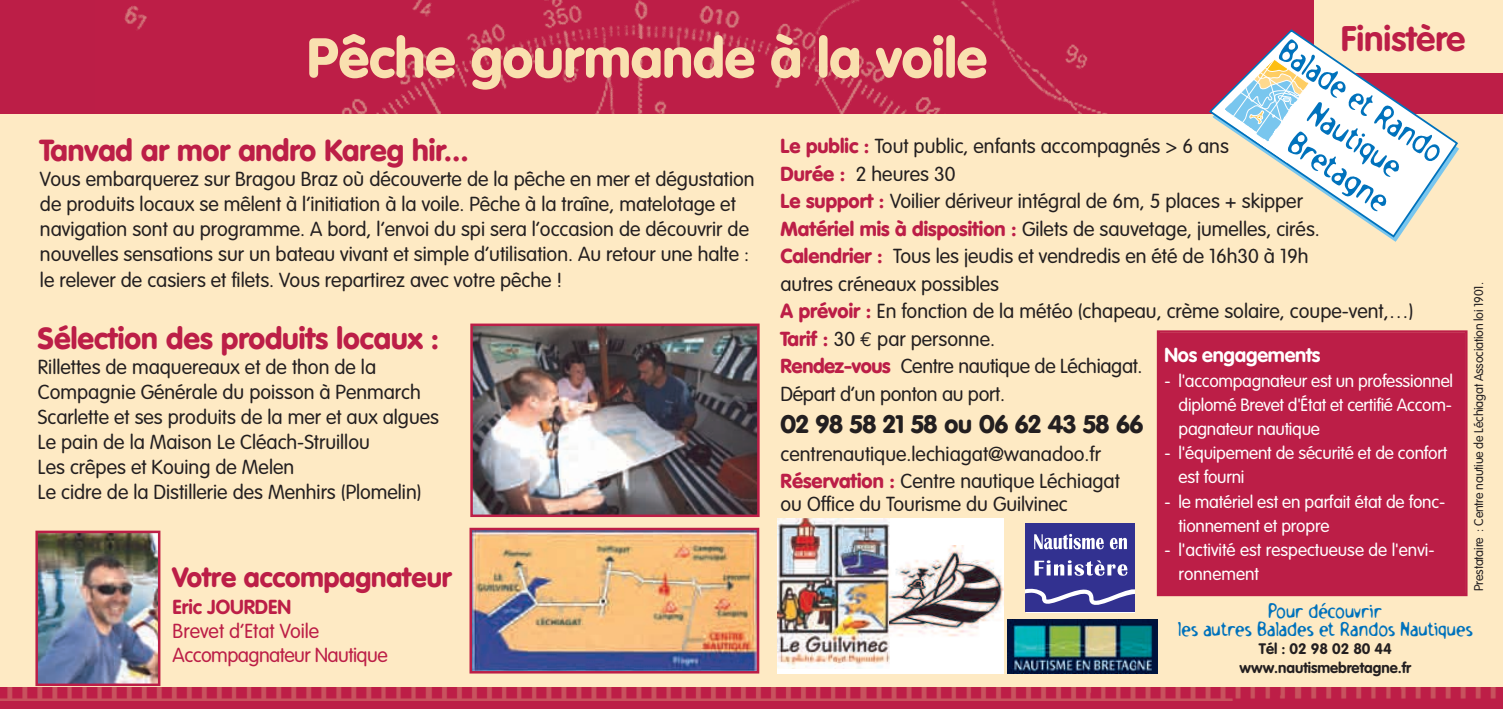
<style>
.page{position:relative;width:1503px;height:709px;background:#fff}
.page>*{position:absolute;margin:0;border:0;box-sizing:border-box;transform-origin:0 0}
.t1{font:900 55px "VAG Rounded";color:#f9e0af}
.t2{font:700 35px "VAG Rounded";color:#bc1e47}
.t3{font:900 30px "VAG Rounded";color:#bc1e47}
.t4{font:900 27.5px "VAG Rounded";color:#bc1e47}
.t5{font:900 25px "VAG Rounded";color:#231f20}
.t6{font:300 20px/27.5px "VAG Rounded";color:#231f20}
.t7{font:20px/18.2px "Holstein";color:#0072bc;text-align:center}
.t8{font:300 20px/24px "VAG Rounded";letter-spacing:-.03em;color:#bc1e47}
.t9{font:700 20px "VAG Rounded";letter-spacing:-.01em;color:#fff}
.t10{font:700 20px "VAG Rounded";color:#bc1e47}
.t11{font:300 17.5px/24.2px "VAG Rounded";letter-spacing:-.01em;color:#fff}
.t12{font:700 15px/18.2px "VAG Rounded";color:#231f20;text-align:center}
.t13{font:300 12.5px "VAG Rounded";letter-spacing:-.015em;color:#231f20}
.s1{font-weight:900;color:#bc1e47}
.s2{font-family:"Euro Mono";font-weight:400}
</style>
<div class="page">
<div style="left:0;top:107px;width:1502px;height:602px;background:#feeac4"></div>
<div style="left:0;top:0;width:1502px;height:113px;background:#bc1e47"></div>
<img style="left:124px;top:0;width:981px;height:113px">
<div style="left:1314px;top:0;width:188px;height:73px;background:#feeac4"></div>
<svg style="left:1207px;top:29px;width:252px;height:210px"></svg>
<svg style="left:1214px;top:39px;width:226px;height:172px"></svg>
<div style="left:0;top:687px;width:1502px;height:22px;background:#bc1e47"></div>
<img style="left:0;top:687px;width:1496px;height:13px">
<div style="left:1159px;top:333px;width:305px;height:260px;background:#bc1e47"></div>
<div style="left:1156px;top:330px;width:311px;height:266px;border:2px solid #bc1e47"></div>
<img style="left:1007px;top:619px;width:150px;height:54px">
<div style="left:1025px;top:523px;width:109px;height:88px;background:#323190"></div>
<svg style="left:1034px;top:534px;width:69px;height:15px"></svg>
<svg style="left:1109px;top:538px;width:17px;height:11px"></svg>
<svg style="left:1034px;top:560px;width:93px;height:16px"></svg>
<svg style="left:1025px;top:588px;width:109px;height:17px"></svg>
<div style="left:777px;top:518px;width:114px;height:155px;background:#fff"></div>
<img style="left:777px;top:518px;width:113px;height:150px">
<div style="left:890px;top:518px;width:113px;height:155px;background:#fff"></div>
<img style="left:890px;top:545px;width:113px;height:92px">
<img style="left:472px;top:531px;width:284px;height:139px">
<div style="left:469px;top:528px;width:290px;height:145px;border:2px solid #bc1e47"></div>
<img style="left:38px;top:533px;width:119px;height:150px">
<div style="left:35px;top:530px;width:125px;height:156px;border:2px solid #bc1e47"></div>
<img style="left:473px;top:326px;width:283px;height:188px">
<div style="left:470px;top:323px;width:289px;height:194px;border:2px solid #bc1e47"></div>
<h1 class="t1" style="left:307px;top:35px;width:681px">Pêche gourmande à la voile</h1>
<h2 class="t2" style="left:1340px;top:24px;width:126px">Finistère</h2>
<p class="t6" style="left:780px;top:134px;width:634px"><span class="s1">Le public :</span> Tout public, enfants accompagnés &gt; 6 ans<br><span class="s1">Durée :</span> 2 heures 30<br><span class="s1">Le support :</span> Voilier dériveur intégral de 6m, 5 places + skipper<br><span class="s1">Matériel mis à disposition :</span> Gilets de sauvetage, jumelles, cirés.<br><span class="s1">Calendrier :</span> Tous les jeudis et vendredis en été de 16h30 à 19h<br>autres créneaux possibles<br><span class="s1">A prévoir :</span> En fonction de la météo (chapeau, crème solaire, coupe-vent,…)<br><span class="s1">Tarif :</span> 30 <span class="s2">€</span> par personne.<br><span class="s1">Rendez-vous</span> Centre nautique de Léchiagat.<br>Départ d’un ponton au port.</p>
<p class="t5" style="left:780px;top:414px;width:364px">02 98 58 21 58 ou 06 62 43 58 66</p>
<p class="t6" style="left:780px;top:441px;width:341px">centrenautique.lechiagat@wanadoo.fr<br><span class="s1">Réservation :</span> Centre nautique Léchiagat</p>
<p class="t6" style="left:780px;top:491px;width:289px">ou Office du Tourisme du Guilvinec</p>
<h3 class="t3" style="left:40px;top:138px;width:430px">Tanvad ar mor andro Kareg hir...</h3>
<p class="t6" style="left:40px;top:168px;width:716px;line-height:25px">Vous embarquerez sur Bragou Braz où découverte de la pêche en mer et dégustation de produits locaux se mêlent à l’initiation à la voile. Pêche à la traîne, matelotage et navigation sont au programme. A bord, l’envoi du spi sera l’occasion de découvrir de nouvelles sensations sur un bateau vivant et simple d’utilisation. Au retour une halte : le relever de casiers et filets. Vous repartirez avec votre pêche !</p>
<h3 class="t3" style="left:38px;top:326px;width:403px">Sélection des produits locaux :</h3>
<p class="t6" style="left:38px;top:356px;width:402px;line-height:25px">Rillettes de maquereaux et de thon de la Compagnie Générale du poisson à Penmarch Scarlette et ses produits de la mer et aux algues Le pain de la Maison Le Cléach-Struillou<br>Les crêpes et Kouing de Melen<br>Le cidre de la Distillerie des Menhirs (Plomelin)</p>
<p class="t13" style="left:1473px;top:591px;width:310px;rotate:-90deg">Prestataire : Centre nautiue de Léchiagat Association loi 1901.</p>
<p class="t9" style="left:1164px;top:346px;width:157px">Nos engagements</p>
<p class="t11" style="left:1178px;top:370px;width:276px;text-align:justify;text-indent:-14px">- l'accompagnateur est un professionnel diplomé Brevet d'État et certifié Accom&shy;pagnateur nautique</p>
<p class="t11" style="left:1178px;top:442px;width:270px;text-indent:-14px">- l'équipement de sécurité et de confort est fourni</p>
<p class="t11" style="left:1178px;top:490px;width:268px;text-indent:-14px">- le matériel est en parfait état de fonc&shy;tionnement et propre</p>
<p class="t11" style="left:1164px;top:539px;width:271px">- l'activité est respectueuse de l'envi-</p>
<h3 class="t4" style="left:173px;top:565px;width:280px">Votre accompagnateur</h3>
<p class="t11" style="left:1178px;top:563px;width:82px">ronnement</p>
<p class="t10" style="left:173px;top:598px;width:120px">Eric JOURDEN</p>
<p class="t8" style="left:173px;top:620px;width:217px">Brevet d’Etat Voile<br>Accompagnateur Nautique</p>
<p class="t7" style="left:1177px;top:601px;width:296px">Pour découvrir<br>les autres Balades et Randos Nautiques</p>
<p class="t12" style="left:1239px;top:641px;width:173px">Tél : 02 98 02 80 44 www.nautismebretagne.fr</p>
</div>
